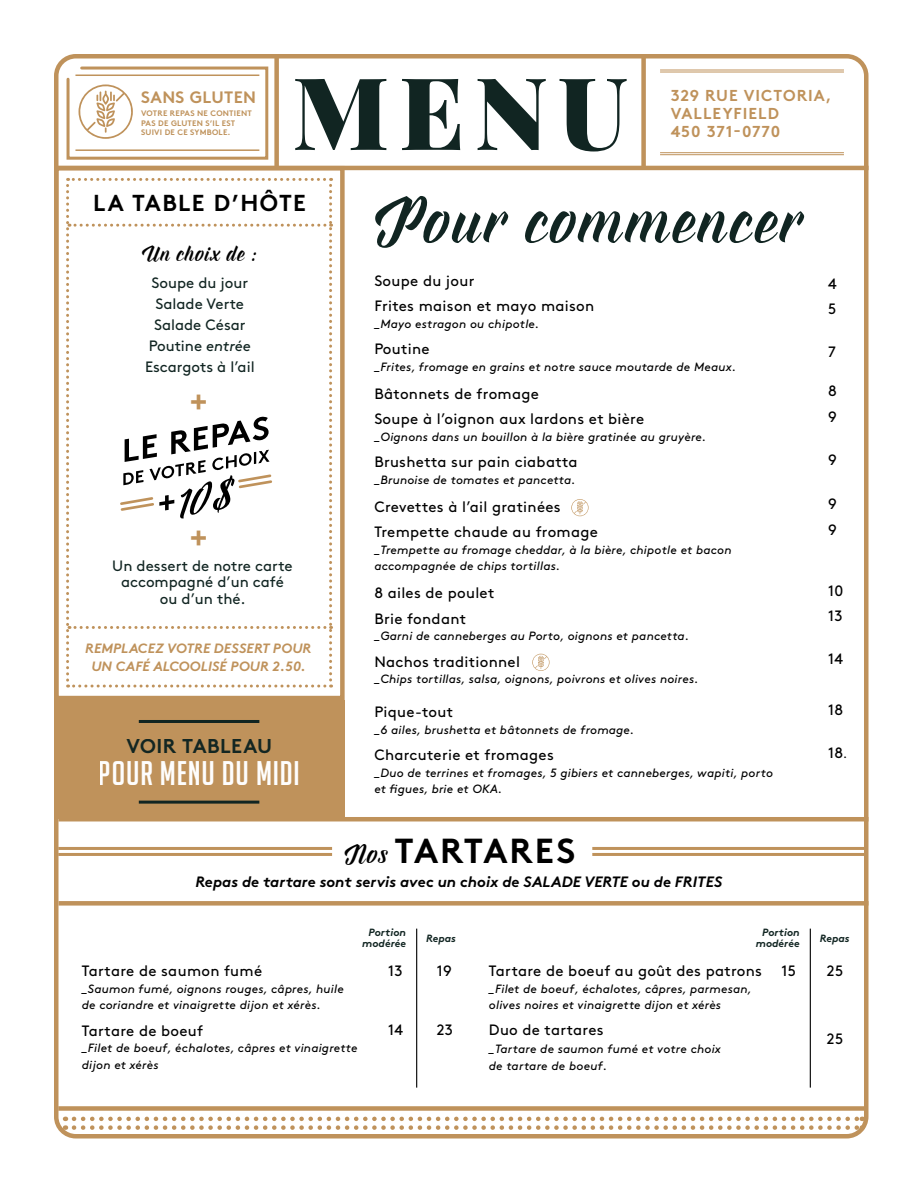
<style>
.page{position:relative;width:918px;height:1188px;background:#fff}
.page>*{position:absolute;margin:0;border:0;box-sizing:border-box;transform-origin:0 0}
.t1{font:900 100.5px "Playfair Display";color:#112522}
.t2{font:63px "Everglow";letter-spacing:.055em;color:#112522}
.t3{font:700 34.8px "Brown";letter-spacing:.06em;color:#000}
.t4{font:33.3px "Big Noodle Titling";letter-spacing:.025em;color:#fff}
.t5{font:700 32.25px "Brown";color:#bf925b}
.t6{font:700 23.1px "Brown";letter-spacing:.06em;color:#000}
.t7{font:21px "Everglow";letter-spacing:.06em;color:#000}
.t8{font:700 19.95px "Brown";letter-spacing:.025em;color:#112522}
.t9{font:700 16.5px "Brown";letter-spacing:.025em;color:#bf925b}
.t10{font:700 15.75px/18px "Brown";letter-spacing:.065em;color:#bf925b}
.t11{font:15px/25.5px "Brown";letter-spacing:.02em;color:#000}
.t12{font:15px/21px "Brown";color:#112522;text-align:center}
.t13{font:italic 700 15px "Brown";color:#000}
.t14{font:italic 700 13.5px/18px "Brown";letter-spacing:.005em;color:#bf925b;text-align:center}
.t15{font:italic 12px/16.5px "Brown";letter-spacing:.015em;color:#000}
.t16{font:italic 700 10.5px/10.5px "Brown";color:#112522;text-align:right}
.t17{font:700 7.95px/9.6px "Brown";letter-spacing:.025em;color:#bf925b}
.s1{font-style:italic}
.s2{font-style:italic;font-size:12px}
.s3{font-family:"Everglow";font-weight:400;font-size:25.5px}
</style>
<div class="page">
<div style="left:54px;top:166px;width:291px;height:534px;border:4px solid #bf925b"></div>
<div style="left:54px;top:54px;width:815px;height:1084px;border:4px solid #bf925b;border-radius:20px"></div>
<hr style="left:54px;top:166px;width:814px;height:4px;background:#bf925b">
<div style="left:274px;top:55px;width:5px;height:113px;background:#bf925b"></div>
<div style="left:641px;top:55px;width:5px;height:113px;background:#bf925b"></div>
<svg style="left:66px;top:66px;width:203px;height:94px"></svg>
<hr style="left:75px;top:75px;width:184px;height:1px;background:#bf925b">
<hr style="left:660px;top:70px;width:184px;height:1px;background:#bf925b">
<hr style="left:660px;top:72px;width:184px;height:1px;background:#bf925b">
<hr style="left:660px;top:152px;width:184px;height:1px;background:#bf925b">
<hr style="left:660px;top:154px;width:184px;height:1px;background:#bf925b">
<hr style="left:75px;top:149px;width:184px;height:2px;background:#bf925b">
<svg style="left:571px;top:499px;width:18px;height:17px"></svg>
<svg style="left:532px;top:653px;width:18px;height:18px"></svg>
<div style="left:54px;top:700px;width:291px;height:119px;background:#bf925b"></div>
<hr style="left:139px;top:720px;width:120px;height:3px;background:#112522">
<hr style="left:139px;top:801px;width:120px;height:3px;background:#112522">
<hr style="left:58px;top:817px;width:810px;height:4px;background:#bf925b">
<div style="left:58px;top:901px;width:810px;height:5px;background:#bf925b"></div>
<hr style="left:58px;top:847px;width:274px;height:3px;background:#bf925b">
<hr style="left:58px;top:853px;width:274px;height:3px;background:#bf925b">
<hr style="left:592px;top:847px;width:274px;height:3px;background:#bf925b">
<hr style="left:592px;top:853px;width:274px;height:3px;background:#bf925b">
<hr style="left:416px;top:929px;width:1px;height:159px;background:#000">
<hr style="left:810px;top:929px;width:1px;height:159px;background:#000">
<div style="left:58px;top:1106px;width:809px;height:5px;background:#bf925b"></div>
<svg style="left:74px;top:1117px;width:789px;height:13px"></svg>
<svg style="left:66px;top:178px;width:266px;height:510px"></svg>
<h3 class="t9" style="left:141px;top:84px;width:117px">SANS GLUTEN</h3>
<p class="t17" style="left:141px;top:108px;width:112px">VOTRE REPAS NE CONTIENT<br>PAS DE GLUTEN S’IL EST<br>SUIVI DE CE SYMBOLE.</p>
<h1 class="t1" style="left:292px;top:48px;width:337px">MENU</h1>
<h3 class="t10" style="left:671px;top:84px;width:163px">329 RUE VICTORIA,<br>VALLEYFIELD<br>450 371-0770</h3>
<h3 class="t6" style="left:93px;top:184px;width:214px">LA TABLE D’HÔTE</h3>
<h3 class="t7" style="left:142px;top:239px;width:116px">Un choix de :</h3>
<h2 class="t2" style="left:375px;top:179px;width:427px">Pour commencer</h2>
<p class="t11" style="left:374px;top:266px;width:222px">Soupe du jour<br>Frites maison et mayo maison</p>
<p class="t15" style="left:374px;top:314px;width:166px">_Mayo estragon ou chipotle.</p>
<p class="t11" style="left:374px;top:335px;width:57px">Poutine</p>
<p class="t15" style="left:374px;top:357px;width:363px">_Frites, fromage en grains et notre sauce moutarde de Meaux.</p>
<p class="t11" style="left:374px;top:380px;width:271px">Bâtonnets de fromage<br>Soupe à l’oignon aux lardons et bière</p>
<p class="t15" style="left:374px;top:427px;width:334px">_Oignons dans un bouillon à la bière gratinée au gruyère.</p>
<p class="t11" style="left:374px;top:448px;width:205px">Brushetta sur pain ciabatta</p>
<p class="t15" style="left:374px;top:470px;width:203px">_Brunoise de tomates et pancetta.</p>
<p class="t11" style="left:374px;top:493px;width:225px">Crevettes à l’ail gratinées<br>Trempette chaude au fromage</p>
<p class="t15" style="left:374px;top:540px;width:359px">_Trempette au fromage cheddar, à la bière, chipotle et bacon accompagnée de chips tortillas.</p>
<p class="t11" style="left:374px;top:579px;width:122px">8 ailes de poulet<br>Brie fondant</p>
<p class="t15" style="left:374px;top:627px;width:316px">_Garni de canneberges au Porto, oignons et pancetta.</p>
<p class="t11" style="left:374px;top:648px;width:147px">Nachos traditionnel</p>
<p class="t15" style="left:374px;top:670px;width:326px">_Chips tortillas, salsa, oignons, poivrons et olives noires.</p>
<p class="t11" style="left:374px;top:698px;width:80px">Pique-tout</p>
<p class="t15" style="left:374px;top:720px;width:262px">_6 ailes, brushetta et bâtonnets de fromage.</p>
<p class="t11" style="left:374px;top:741px;width:181px">Charcuterie et fromages</p>
<p class="t15" style="left:374px;top:763px;width:400px">_Duo de terrines et fromages, 5 gibiers et canneberges, wapiti, porto et figues, brie et OKA.</p>
<p class="t12" style="left:145px;top:272px;width:111px">Soupe du jour<br>Salade Verte<br>Salade César<br>Poutine <span class="s1">entrée<br></span>Escargots à l’ail</p>
<p class="t11" style="left:828px;top:270px;width:10px">4<br>5</p>
<p class="t11" style="left:828px;top:338px;width:9px">7</p>
<p class="t11" style="left:828px;top:377px;width:10px">8<br>9</p>
<p class="t11" style="left:828px;top:446px;width:10px">9</p>
<p class="t11" style="left:828px;top:490px;width:10px">9<br>9</p>
<h3 class="t5" style="left:190px;top:373px;width:19px">+</h3>
<h3 class="t5" style="left:190px;top:509px;width:19px">+</h3>
<p class="t12" style="left:112px;top:556px;width:182px;line-height:16.5px">Un dessert de notre carte accompagné d’un café ou d’un thé.</p>
<p class="t14" style="left:85px;top:638px;width:228px">REMPLACEZ VOTRE DESSERT POUR<br>UN CAFÉ ALCOOLISÉ POUR 2.50.</p>
<p class="t11" style="left:828px;top:577px;width:17px">10<br>13</p>
<p class="t11" style="left:828px;top:645px;width:16px">14</p>
<p class="t11" style="left:828px;top:696px;width:17px">18</p>
<h3 class="t8" style="left:127px;top:730px;width:147px">VOIR TABLEAU</h3>
<p class="t11" style="left:828px;top:739px;width:21px">18<span class="s2">.</span></p>
<h3 class="t4" style="left:99px;top:755px;width:202px">POUR MENU DU MIDI</h3>
<h3 class="t3" style="left:345px;top:822px;width:232px"><span class="s3">Nos</span> TARTARES</h3>
<p class="t13" style="left:196px;top:870px;width:528px">Repas de tartare sont servis avec un choix de SALADE VERTE ou de FRITES</p>
<p class="t16" style="left:362px;top:927px;width:45px">Portion modérée</p>
<p class="t16" style="left:756px;top:927px;width:45px">Portion modérée</p>
<p class="t16" style="left:426px;top:933px;width:31px">Repas</p>
<p class="t16" style="left:820px;top:933px;width:31px">Repas</p>
<p class="t11" style="left:82px;top:957px;width:182px">Tartare de saumon fumé</p>
<p class="t15" style="left:82px;top:980px;width:264px">_Saumon fumé, oignons rouges, câpres, huile de coriandre et vinaigrette dijon et xérès.</p>
<p class="t11" style="left:82px;top:1017px;width:123px">Tartare de boeuf</p>
<p class="t15" style="left:82px;top:1039px;width:277px">_Filet de boeuf, échalotes, câpres et vinaigrette dijon et xérès</p>
<p class="t11" style="left:489px;top:957px;width:275px">Tartare de boeuf au goût des patrons</p>
<p class="t15" style="left:489px;top:980px;width:264px">_Filet de boeuf, échalotes, câpres, parmesan, olives noires et vinaigrette dijon et xérès</p>
<p class="t11" style="left:489px;top:1016px;width:116px">Duo de tartares</p>
<p class="t15" style="left:489px;top:1040px;width:234px">_Tartare de saumon fumé et votre choix de tartare de boeuf.</p>
<p class="t11" style="left:437px;top:957px;width:17px">19</p>
<p class="t11" style="left:827px;top:957px;width:18px">25</p>
<p class="t11" style="left:388px;top:957px;width:16px">13</p>
<p class="t11" style="left:782px;top:957px;width:16px">15</p>
<p class="t11" style="left:437px;top:1016px;width:18px">23</p>
<p class="t11" style="left:388px;top:1016px;width:16px">14</p>
<p class="t11" style="left:827px;top:1025px;width:18px">25</p>
</div>
